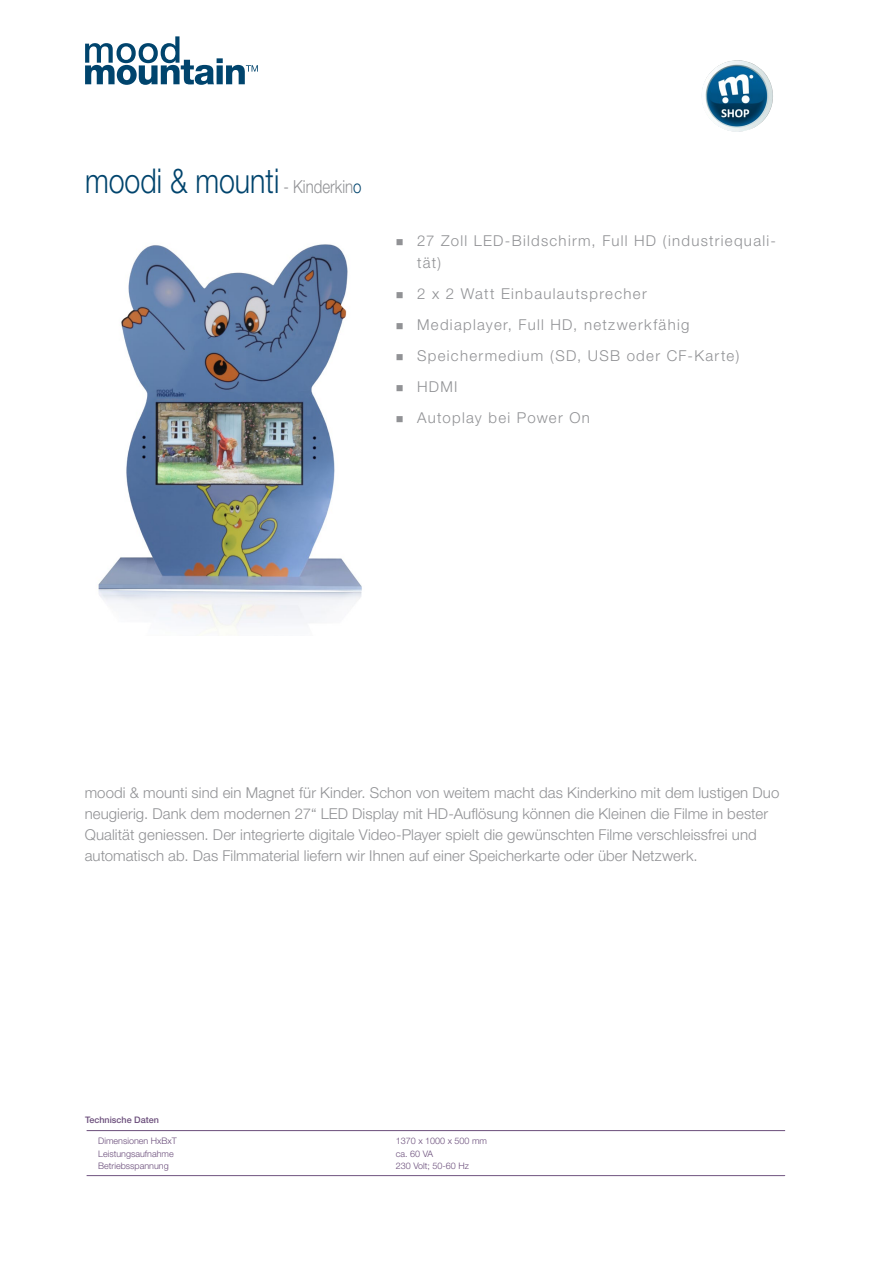
<style>
.page{position:relative;width:893px;height:1263px;background:#fff}
.page>*{position:absolute;margin:0;border:0;box-sizing:border-box;transform-origin:0 0}
.Produktetitel{font:300 34.2px "Helvetica Neue";color:#00446d;scale:.83 1}
.Standardabsatz_DE{font:300 15px/21px "Helvetica Neue";letter-spacing:.01em;color:#919295}
.Standardabsatz_DE-2{font:300 15px/22.5px "Helvetica Neue";letter-spacing:.085em;color:#919295}
.t1{font:300 9px "Helvetica Neue";color:#6b4e7b}
.Techn_Daten_Header_K{font:500 9px "Helvetica Neue";color:#6b4e7b}
.s1{font-size:18px;color:#919295}
.s2{font-size:18px}
</style>
<div class="page">
<svg style="left:85px;top:36px;width:173px;height:49px"></svg>
<img style="left:703px;top:60px;width:70px;height:72px">
<div style="left:85px;top:1130px;width:702px;height:46px;border:1px solid #6b4e7b"></div>
<img style="left:98px;top:244px;width:264px;height:385px">
<p class="Produktetitel" style="left:85px;top:159px;width:335px">moodi &amp; mounti <span class="s1">- Kinderkin</span><span class="s2">o</span></p>
<p class="Standardabsatz_DE-2" style="left:417px;top:229px;width:360px">27 Zoll LED-Bildschirm, Full HD (industriequali&shy;tät)</p>
<p class="Standardabsatz_DE-2" style="left:417px;top:282px;width:231px">2 x 2 Watt Einbaulautsprecher</p>
<p class="Standardabsatz_DE-2" style="left:417px;top:313px;width:274px">Mediaplayer, Full HD, netzwerkfähig</p>
<p class="Standardabsatz_DE-2" style="left:417px;top:344px;width:324px">Speichermedium (SD, USB oder CF-Karte)</p>
<p class="Standardabsatz_DE" style="left:417px;top:376px;width:42px">HDMI</p>
<p class="Standardabsatz_DE-2" style="left:417px;top:406px;width:174px">Autoplay bei Power On</p>
<p class="Standardabsatz_DE" style="left:85px;top:782px;width:696px">moodi &amp; mounti sind ein Magnet für Kinder. Schon von weitem macht das Kinderkino mit dem lustigen Duo neugierig. Dank dem modernen 27“ LED Display mit HD-Auflösung können die Kleinen die Filme in bester Qualität geniessen. Der integrierte digitale Video-Player spielt die gewünschten Filme verschleissfrei und automatisch ab. Das Filmmaterial liefern wir Ihnen auf einer Speicherkarte oder über Netzwerk.</p>
<p class="Techn_Daten_Header_K" style="left:85px;top:1114px;width:75px">Technische Daten</p>
<p class="t1" style="left:98px;top:1135px;width:80px">Dimensionen HxBxT</p>
<p class="t1" style="left:396px;top:1135px;width:93px">1370 x 1000 x 500 mm</p>
<p class="t1" style="left:98px;top:1148px;width:77px">Leistungsaufnahme</p>
<p class="t1" style="left:396px;top:1148px;width:39px">ca. 60 VA</p>
<p class="t1" style="left:98px;top:1160px;width:72px">Betriebsspannung</p>
<p class="t1" style="left:396px;top:1160px;width:75px">230 Volt; 50-60 Hz</p>
</div>
